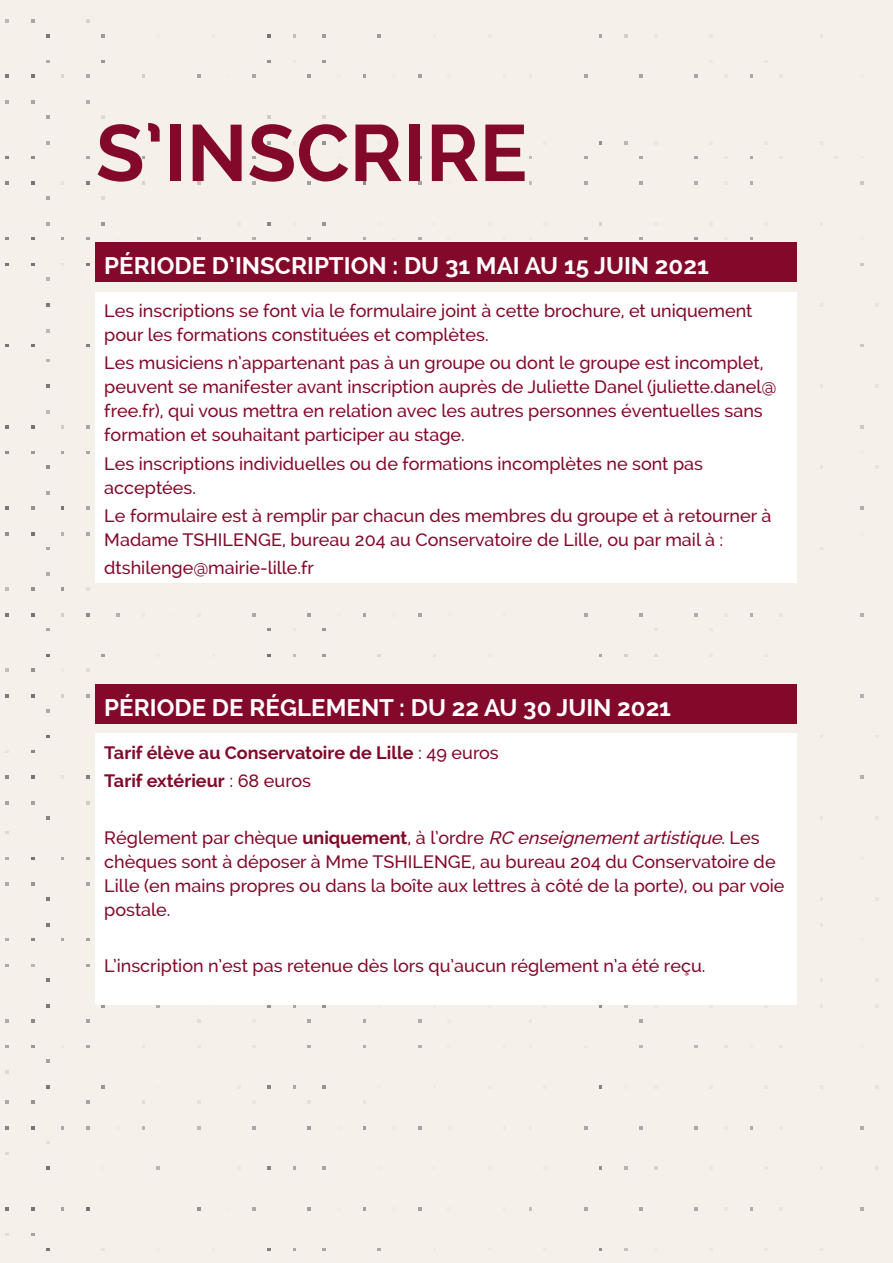
<style>
.page{position:relative;width:893px;height:1263px;background:#f5f0e9}
.page>*{position:absolute;margin:0;border:0;box-sizing:border-box;transform-origin:0 0}
.t1{font:700 79.5px "Raleway";color:#83092a}
.t2{font:700 24px "Raleway";color:#fff}
.t3{font:500 18px/24px "Raleway";color:#83092a}
.t4{font:700 18px/28.2px "Raleway";color:#83092a}
.s1{font-weight:500}
.s2{font-weight:700}
.s3{font-style:italic}
</style>
<div class="page">
<div style="left:96px;top:292px;width:701px;height:290px;background:#fff"></div>
<div style="left:96px;top:242px;width:701px;height:40px;background:#83092a"></div>
<div style="left:96px;top:734px;width:701px;height:271px;background:#fff"></div>
<div style="left:96px;top:684px;width:701px;height:40px;background:#83092a"></div>
<h1 class="t1" style="left:96px;top:108px;width:433px">S’INSCRIRE</h1>
<h2 class="t2" style="left:104px;top:251px;width:606px">PÉRIODE D’INSCRIPTION : DU 31 MAI AU 15 JUIN 2021</h2>
<p class="t3" style="left:104px;top:299px;width:650px">Les inscriptions se font via le formulaire joint à cette brochure, et uniquement pour les formations constituées et complètes.</p>
<p class="t3" style="left:104px;top:351px;width:673px">Les musiciens n’appartenant pas à un groupe ou dont le groupe est incomplet, peuvent se manifester avant inscription auprès de Juliette Danel (juliette.danel@ free.fr), qui vous mettra en relation avec les autres personnes éventuelles sans formation et souhaitant participer au stage.</p>
<p class="t3" style="left:104px;top:451px;width:600px">Les inscriptions individuelles ou de formations incomplètes ne sont pas acceptées.</p>
<p class="t3" style="left:104px;top:503px;width:669px">Le formulaire est à remplir par chacun des membres du groupe et à retourner à<br>Madame TSHILENGE, bureau 204 au Conservatoire de Lille, ou par mail à :</p>
<p class="t3" style="left:104px;top:556px;width:211px">dtshilenge@mairie-lille.fr</p>
<h2 class="t2" style="left:104px;top:693px;width:568px">PÉRIODE DE RÉGLEMENT : DU 22 AU 30 JUIN 2021</h2>
<p class="t4" style="left:104px;top:739px;width:396px">Tarif élève au Conservatoire de Lille <span class="s1">: 49 euros<br></span>Tarif extérieur <span class="s1">: 68 euros</span></p>
<p class="t3" style="left:104px;top:825px;width:682px">Réglement par chèque <span class="s2">uniquement</span>, à l’ordre <span class="s3">RC enseignementartistique</span>. Les chèques sont à déposer à Mme TSHILENGE, au bureau 204 du Conservatoire de Lille (en mains propres ou dans la boîte aux lettres à côté de la porte), ou par voie postale.</p>
<p class="t3" style="left:104px;top:954px;width:603px">L’inscription n’est pas retenue dès lors qu’aucun réglement n’a été reçu.</p>
</div>
